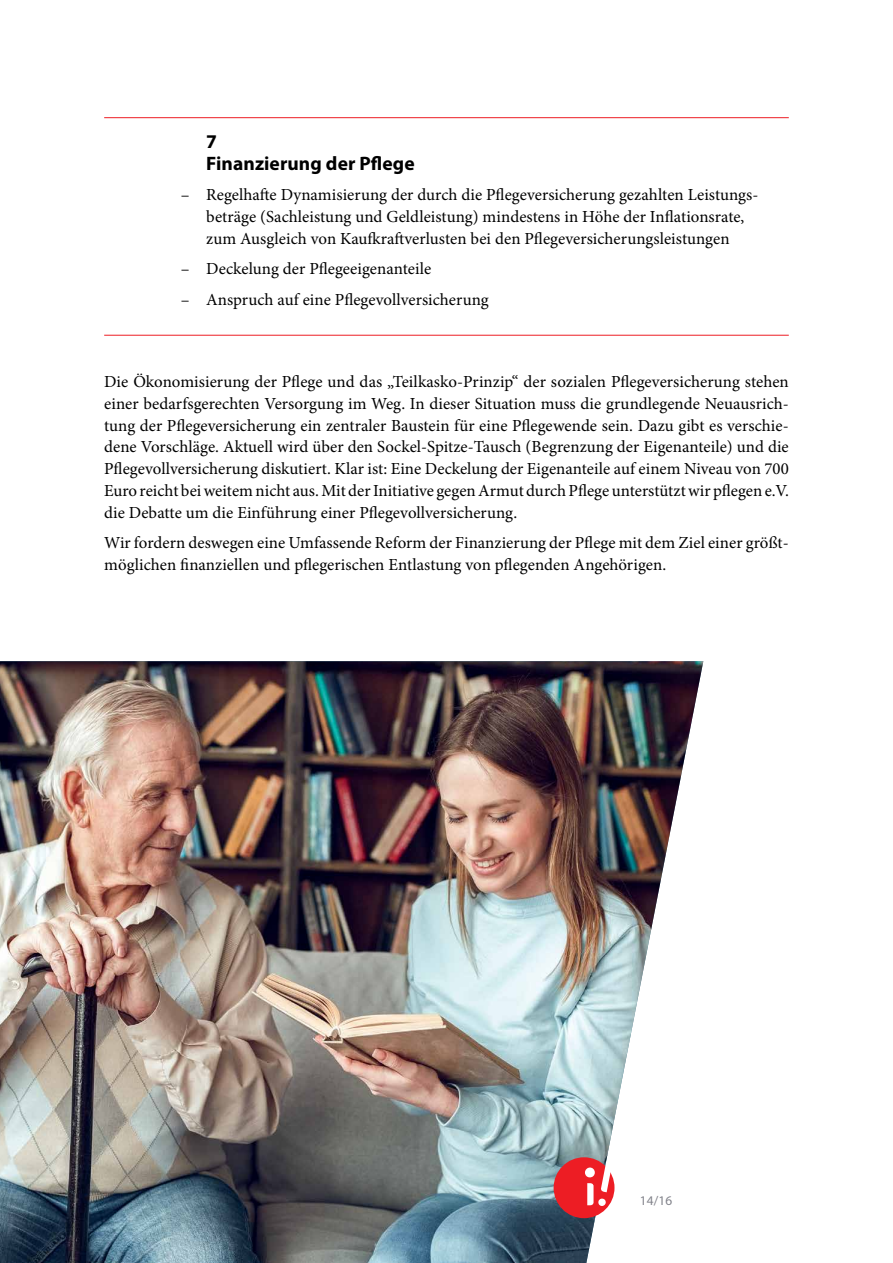
<style>
.page{position:relative;width:893px;height:1263px;background:#fff}
.page>*{position:absolute;margin:0;border:0;box-sizing:border-box;transform-origin:0 0}
.t1{font:700 19.5px/21.8px "Myriad Pro";letter-spacing:.005em;color:#000}
.t2{font:16.8px/21.8px "Minion Pro";letter-spacing:.005em;color:#000}
.t3{font:13.35px "Myriad Pro";color:#81828a}
</style>
<div class="page">
<img style="left:0;top:661px;width:703px;height:602px">
<hr style="left:104px;top:117px;width:685px;height:1px;background:#ed1d24">
<hr style="left:104px;top:335px;width:685px;height:1px;background:#ed1d24">
<div style="left:554px;top:1157px;width:60px;height:61px;background:#ed1d24;border-radius:50%"></div>
<svg style="left:585px;top:1167px;width:10px;height:10px"></svg>
<svg style="left:587px;top:1164px;width:25px;height:42px"></svg>
<p class="t1" style="left:206px;top:131px;width:210px">7<br>Finanzierung der Pflege</p>
<p class="t2" style="left:206px;top:184px;width:554px;text-indent:-26px">– Regelhafte Dynamisierung der durch die Pflegeversicherung gezahlten Leistungs&shy;beträge (Sachleistung und Geldleistung) mindestens in Höhe der Inflationsrate, zum Ausgleich von Kaufkraftverlusten bei den Pflegeversicherungsleistungen</p>
<p class="t2" style="left:181px;top:258px;width:252px">– Deckelung der Pflegeeigenanteile</p>
<p class="t2" style="left:181px;top:288px;width:310px">– Anspruch auf eine Pflegevollversicherung</p>
<p class="t2" style="left:104px;top:371px;width:686px;text-align:justify">Die Ökonomisierung der Pflege und das „Teilkasko-Prinzip“ der sozialen Pflegeversicherung stehen einer bedarfsgerechten Versorgung im Weg. In dieser Situation muss die grundlegende Neuausrich&shy;tung der Pflegeversicherung ein zentraler Baustein für eine Pflegewende sein. Dazu gibt es verschie&shy;dene Vorschläge. Aktuell wird über den Sockel-Spitze-Tausch (Begrenzung der Eigenanteile) und die Pflegevollversicherung diskutiert. Klar ist: Eine Deckelung der Eigenanteile auf einem Niveau von 700<br>Euro reicht bei weitem nicht aus. Mit der Initiative gegen Armut durch Pflege unterstützt wir pflegen e. V. die Debatte um die Einführung einer Pflegevollversicherung.</p>
<p class="t2" style="left:104px;top:532px;width:686px">Wir fordern deswegen eine Umfassende Reform der Finanzierung der Pflege mit dem Ziel einer größt&shy;möglichen finanziellen und pflegerischen Entlastung von pflegenden Angehörigen.</p>
<p class="t3" style="left:640px;top:1193px;width:34px">14/16</p>
</div>
